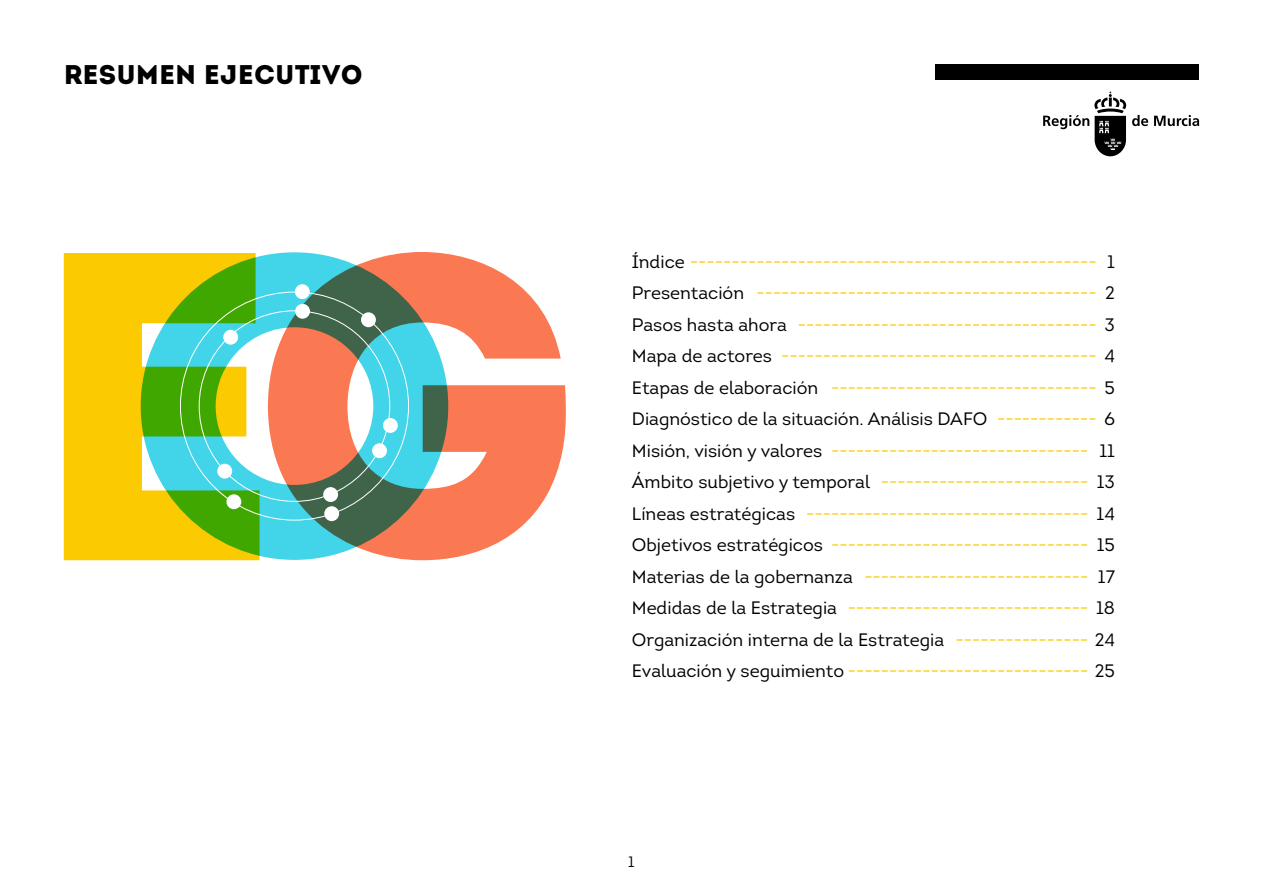
<style>
.page{position:relative;width:1263px;height:893px;background:#fff}
.page>*{position:absolute;margin:0;border:0;box-sizing:border-box;transform-origin:0 0}
.t1{font:27px "Intro";color:#000}
.t2{font:18px/31.5px "Intro";color:#fbca00;text-align:justify}
.t3{font:15px "Intro";color:#000}
.s1{color:#000}
</style>
<div class="page">
<div style="left:935px;top:64px;width:264px;height:16px;background:#000"></div>
<svg style="left:1132px;top:115px;width:16px;height:11px"></svg>
<svg style="left:1154px;top:115px;width:45px;height:11px"></svg>
<svg style="left:1043px;top:91px;width:83px;height:65px"></svg>
<svg style="left:448px;top:254px;width:118px;height:305px;fill:#fb7952"></svg>
<div style="left:64px;top:253px;width:77px;height:307px;background:#fbca00"></div>
<svg style="left:141px;top:252px;width:307px;height:308px;background:#93af7b"></svg>
<div style="left:295px;top:284px;width:15px;height:15px;background:#fff;border-radius:50%"></div>
<div style="left:295px;top:304px;width:15px;height:15px;background:#fff;border-radius:50%"></div>
<div style="left:361px;top:312px;width:15px;height:15px;background:#fff;border-radius:50%"></div>
<div style="left:223px;top:330px;width:15px;height:15px;background:#fff;border-radius:50%"></div>
<div style="left:217px;top:464px;width:15px;height:15px;background:#fff;border-radius:50%"></div>
<div style="left:226px;top:494px;width:15px;height:15px;background:#fff;border-radius:50%"></div>
<div style="left:324px;top:506px;width:15px;height:15px;background:#fff;border-radius:50%"></div>
<div style="left:323px;top:487px;width:15px;height:15px;background:#fff;border-radius:50%"></div>
<div style="left:372px;top:443px;width:15px;height:15px;background:#fff;border-radius:50%"></div>
<div style="left:383px;top:418px;width:15px;height:15px;background:#fff;border-radius:50%"></div>
<h1 class="t1" style="left:64px;top:58px;width:300px">RESUMEN EJECUTIVO</h1>
<p class="t2" style="left:632px;top:246px;width:485px"><span class="s1">Índice</span> ------------------------------------------------- <span class="s1">1<br>Presentación</span> ----------------------------------------- <span class="s1">2<br>Pasos hasta ahora</span> ------------------------------------ <span class="s1">3<br>Mapa de actores</span> -------------------------------------- <span class="s1">4<br>Etapas de elaboración</span> -------------------------------- <span class="s1">5<br>Diagnóstico de la situación. Análisis DAFO</span> ------------ <span class="s1">6<br>Misión, visión y valores</span> ------------------------------- <span class="s1">11<br>Ámbito subjetivo y temporal</span> ------------------------- <span class="s1">13<br>Líneas estratégicas</span> ---------------------------------- <span class="s1">14<br>Objetivos estratégicos</span> ------------------------------- <span class="s1">15<br>Materias de la gobernanza</span> --------------------------- <span class="s1">17<br>Medidas de la Estrategia</span> ----------------------------- <span class="s1">18<br>Organización interna de la Estrategia</span> ---------------- <span class="s1">24<br>Evaluación y seguimiento</span> ----------------------------- <span class="s1">25</span></p>
<p class="t3" style="left:628px;top:853px;width:8px">1</p>
</div>
